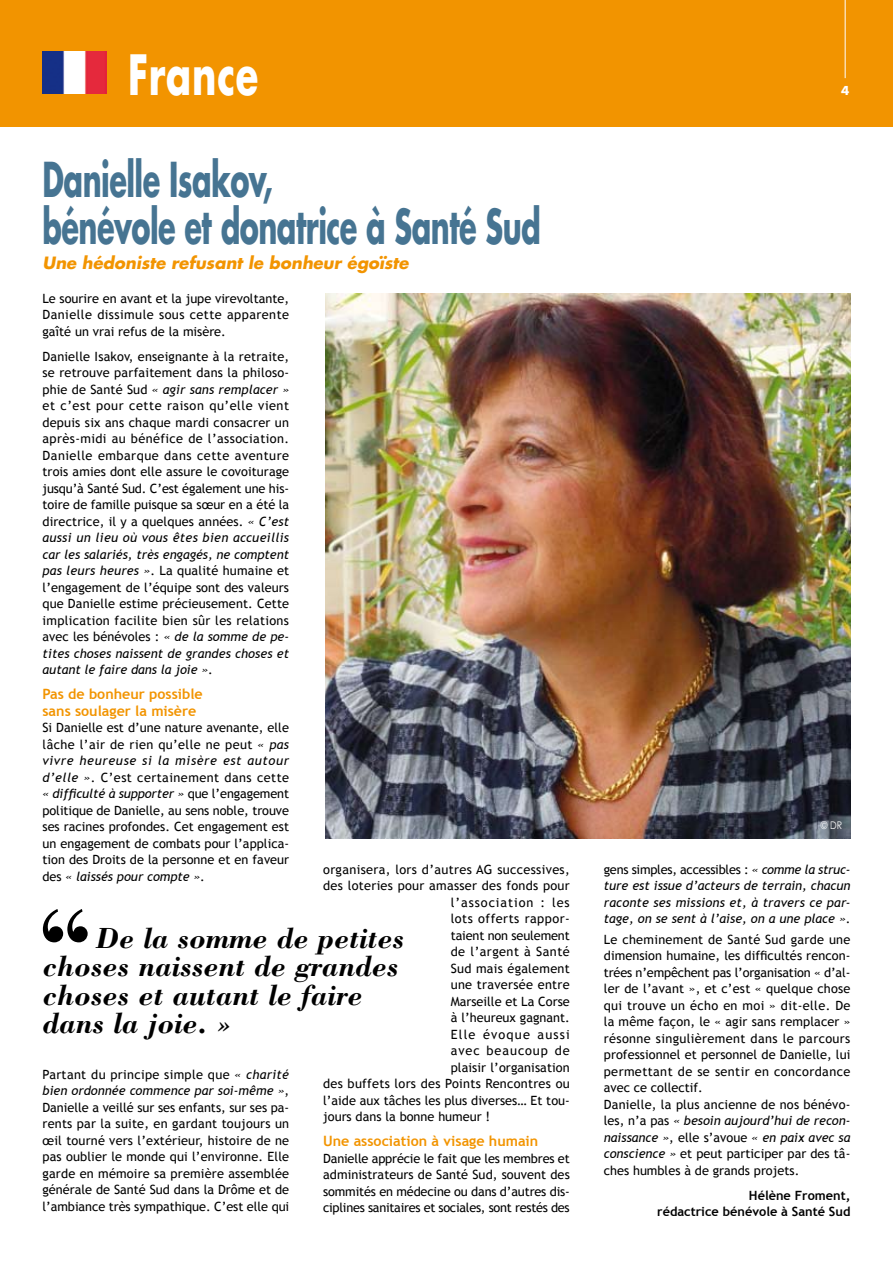
<style>
.page{position:relative;width:893px;height:1263px;background:#fff}
.page>*{position:absolute;margin:0;border:0;box-sizing:border-box;transform-origin:0 0}
.t1{font:700 54px "Futura";letter-spacing:.02em;color:#fff;scale:.68 1}
.t2{font:700 46.8px/46.8px "Futura";letter-spacing:-.02em;color:#467492;scale:.62 1}
.t3{font:italic 700 30px/28.5px "Bodoni";color:#000}
.t4{font:italic 700 16.5px "Futura";color:#f29400}
.t5{font:700 14.25px/16.5px "Trebuchet MS";color:#f29400}
.t6{font:12.75px/16.5px "Trebuchet MS";letter-spacing:.005em;color:#000;text-align:justify}
.t7{font:italic 12.75px/16.5px "Trebuchet MS";letter-spacing:.015em;color:#000;text-align:justify}
.t8{font:700 12.75px/16.5px "Trebuchet MS";color:#000;text-align:right}
.t9{font:12.75px "Trebuchet MS";letter-spacing:.025em;color:#000}
.t10{font:12.75px "Trebuchet MS";letter-spacing:.035em;color:#000}
.t11{font:12.75px "Trebuchet MS";letter-spacing:.075em;color:#000}
.t12{font:12.75px "Trebuchet MS";letter-spacing:.09em;color:#000}
.t13{font:700 12px "Futura";color:#fff}
.t14{font:10.5px "Century Gothic";color:#fff;scale:.85 1}
.s1{font-style:italic}
.s2{font-style:normal}
</style>
<div class="page">
<div style="left:0;top:0;width:893px;height:126px;background:#f29400"></div>
<hr style="left:845px;top:0;width:1px;height:78px;background:#fff">
<img style="left:325px;top:293px;width:525px;height:546px">
<svg style="left:43px;top:909px;width:45px;height:33px"></svg>
<img style="left:43px;top:51px;width:64px;height:43px">
<h1 class="t1" style="left:128px;top:37px;width:193px">France</h1>
<h2 class="t2" style="left:43px;top:155px;width:805px">Danielle Isakov,<br>bénévole et donatrice à Santé Sud</h2>
<p class="t4" style="left:43px;top:252px;width:368px">Une hédoniste refusant le bonheur égoïste</p>
<p class="t6" style="left:43px;top:290px;width:248px">Le sourire en avant et la jupe virevoltante, Danielle dissimule sous cette apparente gaîté un vrai refus de la misère.</p>
<p class="t6" style="left:43px;top:348px;width:248px">Danielle Isakov, enseignante à la retraite, se retrouve parfaitement dans la philoso&shy;phie de Santé Sud <span class="s1">« agir sans remplacer » </span>et c’est pour cette raison qu’elle vient depuis six ans chaque mardi consacrer un après-midi au bénéfice de l’association.<br>Danielle embarque dans cette aventure trois amies dont elle assure le covoiturage jusqu’à Santé Sud. C’est également une his&shy;toire de famille puisque sa sœur en a été la directrice, il y a quelques années. <span class="s1">« C’est aussi un lieu où vous êtes bien accueillis car les salariés, très engagés, ne comptent pas leurs heures »</span>. La qualité humaine et l’engagement de l’équipe sont des valeurs que Danielle estime précieusement. Cette implication facilite bien sûr les relations avec les bénévoles : <span class="s1">« de la somme de pe&shy;tites choses naissent de grandes choses et autant le faire dans la joie »</span>.</p>
<p class="t5" style="left:43px;top:686px;width:162px">Pas de bonheur possible sans soulager la misère</p>
<p class="t6" style="left:43px;top:720px;width:248px">Si Danielle est d’une nature avenante, elle lâche l’air de rien qu’elle ne peut <span class="s1">« pas vivre heureuse si la misère est autour d’elle »</span>. C’est certainement dans cette <span class="s1">« difficulté à supporter »</span> que l’engagement politique de Danielle, au sens noble, trouve ses racines profondes. Cet engagement est un engagement de combats pour l’applica&shy;tion des Droits de la personne et en faveur des <span class="s1">« laissés pour compte »</span>.</p>
<p class="t9" style="left:323px;top:861px;width:248px">organisera, lors d’autres AG successives,</p>
<p class="t6" style="left:323px;top:877px;width:248px">des loteries pour amasser des fonds pour</p>
<p class="t11" style="left:451px;top:894px;width:121px">l’association : les</p>
<p class="t10" style="left:451px;top:911px;width:121px">lots offerts rappor-</p>
<p class="t6" style="left:451px;top:927px;width:121px">taient non seulement</p>
<p class="t10" style="left:451px;top:944px;width:121px">de l’argent à Santé</p>
<p class="t6" style="left:451px;top:960px;width:121px">Sud mais également</p>
<p class="t6" style="left:451px;top:976px;width:121px">une traversée entre</p>
<p class="t6" style="left:451px;top:993px;width:121px">Marseille et La Corse</p>
<p class="t6" style="left:451px;top:1009px;width:121px">à l’heureux gagnant.</p>
<p class="t12" style="left:451px;top:1026px;width:121px">Elle évoque aussi</p>
<p class="t11" style="left:451px;top:1043px;width:121px">avec beaucoup de</p>
<p class="t6" style="left:451px;top:1059px;width:121px">plaisir l’organisation</p>
<p class="t6" style="left:323px;top:1075px;width:248px">des buffets lors des Points Rencontres ou</p>
<p class="t6" style="left:323px;top:1092px;width:248px">l’aide aux tâches les plus diverses… Et tou-</p>
<p class="t6" style="left:323px;top:1108px;width:169px">jours dans la bonne humeur !</p>
<p class="t5" style="left:323px;top:1133px;width:217px">Une association à visage humain</p>
<p class="t6" style="left:323px;top:1150px;width:248px">Danielle apprécie le fait que les membres et administrateurs de Santé Sud, souvent des sommités en médecine ou dans d’autres dis&shy;ciplines sanitaires et sociales, sont restés des</p>
<h3 class="t3" style="left:43px;top:923px;width:363px;text-indent:53px">De la somme de petites choses naissent de grandes choses et autant le faire dans la joie. »</h3>
<p class="t6" style="left:43px;top:1066px;width:248px">Partant du principe simple que <span class="s1">« charité bien ordonnée commence par soi-même »</span>, Danielle a veillé sur ses enfants, sur ses pa&shy;rents par la suite, en gardant toujours un œil tourné vers l’extérieur, histoire de ne pas oublier le monde qui l’environne. Elle garde en mémoire sa première assemblée générale de Santé Sud dans la Drôme et de l’ambiance très sympathique. C’est elle qui</p>
<p class="t13" style="left:841px;top:83px;width:10px">4</p>
<p class="t14" style="left:821px;top:819px;width:27px">© DR</p>
<p class="t7" style="left:604px;top:861px;width:248px"><span class="s2">gens simples, accessibles :</span> « comme la struc&shy;ture est issue d’acteurs de terrain, chacun raconte ses missions et, à travers ce par&shy;tage, on se sent à l’aise, on a une place »<span class="s2">.</span></p>
<p class="t6" style="left:604px;top:931px;width:248px;text-align:left">Le cheminement de Santé Sud garde une dimension humaine, les difficultés rencon&shy;trées n’empêchent pas l’organisation « d’al&shy;ler de l’avant », et c’est « quelque chose qui trouve un écho en moi » dit-elle. De la même façon, le « agir sans remplacer » résonne singulièrement dans le parcours professionnel et personnel de Danielle, lui permettant de se sentir en concordance avec ce collectif.<br>Danielle, la plus ancienne de nos bénévo&shy;les, n’a pas <span class="s1">« besoin aujourd’hui de recon&shy;naissance »</span>, elle s’avoue <span class="s1">« en paix avec sa conscience »</span> et peut participer par des tâ&shy;ches humbles à de grands projets.</p>
<p class="t8" style="left:657px;top:1187px;width:195px">Hélène Froment,<br>rédactrice bénévole à Santé Sud</p>
</div>
